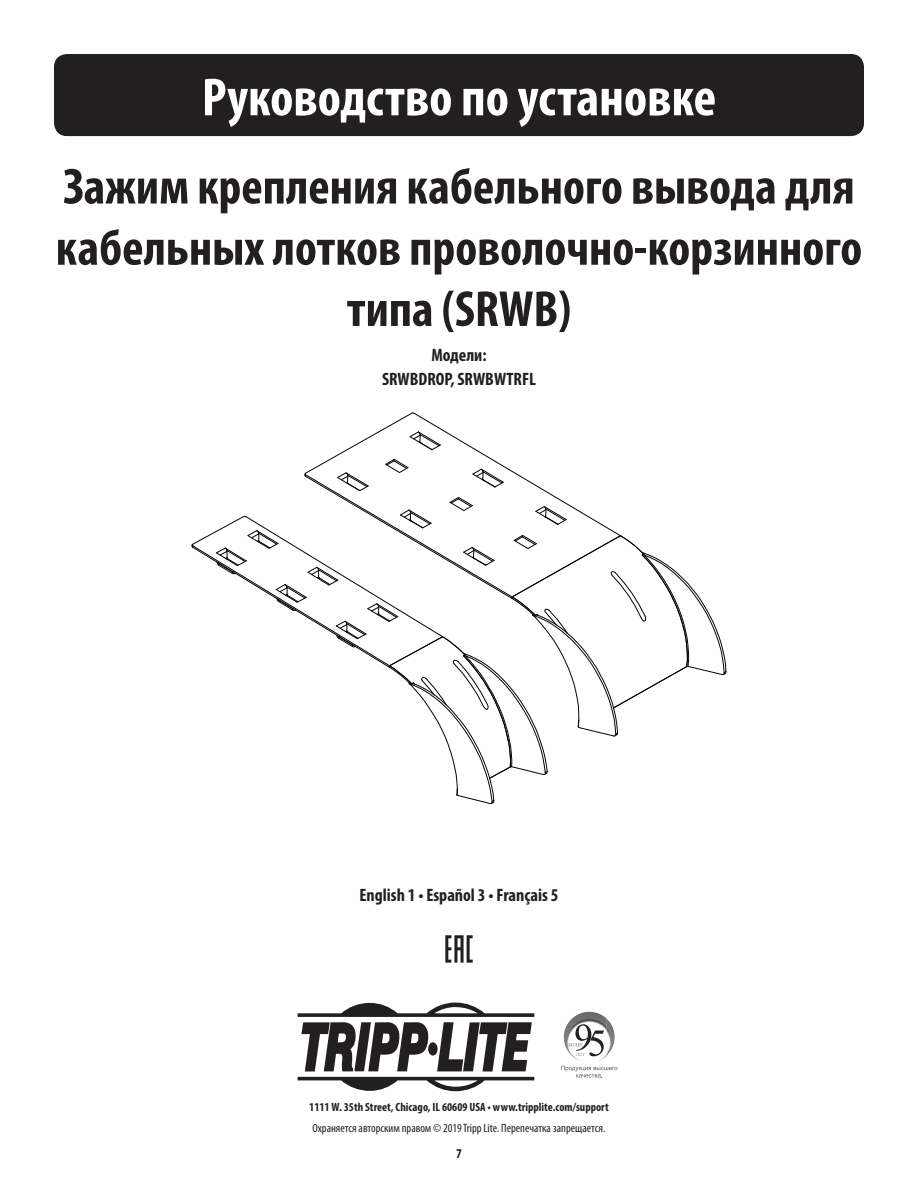
<style>
.page{position:relative;width:918px;height:1188px;background:#fff}
.page>*{position:absolute;margin:0;border:0;box-sizing:border-box;transform-origin:0 0}
.t1{font:700 condensed 54px "Myriad Pro";color:#fff}
.t2{font:700 condensed 51px/61.2px "Myriad Pro";color:#231f20;text-align:center}
.t3{font:700 condensed 18px/24.3px "Myriad Pro";color:#231f20;text-align:center}
.t4{font:700 condensed 13.5px "Myriad Pro";color:#231f20}
.t5{font:condensed 12px "Myriad Pro";color:#231f20}
.t6{font:700 condensed 12px "Myriad Pro";color:#231f20}
</style>
<div class="page">
<div style="left:54px;top:54px;width:810px;height:82px;background:#231f20;border-radius:13px"></div>
<svg style="left:298px;top:1003px;width:236px;height:68px"></svg>
<svg style="left:298px;top:1077px;width:236px;height:14px"></svg>
<svg style="left:191px;top:412px;width:536px;height:393px"></svg>
<img style="left:567px;top:1012px;width:21px;height:13px">
<img style="left:606px;top:1023px;width:9px;height:33px">
<img style="left:570px;top:1054px;width:30px;height:7px">
<svg style="left:575px;top:1024px;width:29px;height:32px"></svg>
<svg style="left:561px;top:1066px;width:56px;height:12px"></svg>
<svg style="left:445px;top:935px;width:28px;height:28px"></svg>
<p class="t1" style="left:202px;top:64px;width:516px">Руководство по установке</p>
<p class="t2" style="left:56px;top:155px;width:808px">Зажим крепления кабельного вывода для кабельных лотков проволочно-корзинного типа (SRWB)</p>
<p class="t3" style="left:382px;top:343px;width:155px">Модели:<br>SRWBDROP, SRWBWTRFL</p>
<p class="t3" style="left:359px;top:883px;width:201px">English 1 • Español 3 • Français 5</p>
<p class="t6" style="left:309px;top:1099px;width:301px">1111 W. 35th Street, Chicago, IL 60609 USA • www.tripplite.com/support</p>
<p class="t5" style="left:313px;top:1121px;width:294px">Охраняется авторским правом © 2019 Tripp Lite. Перепечатка запрещается.</p>
<p class="t4" style="left:456px;top:1145px;width:7px">7</p>
</div>
